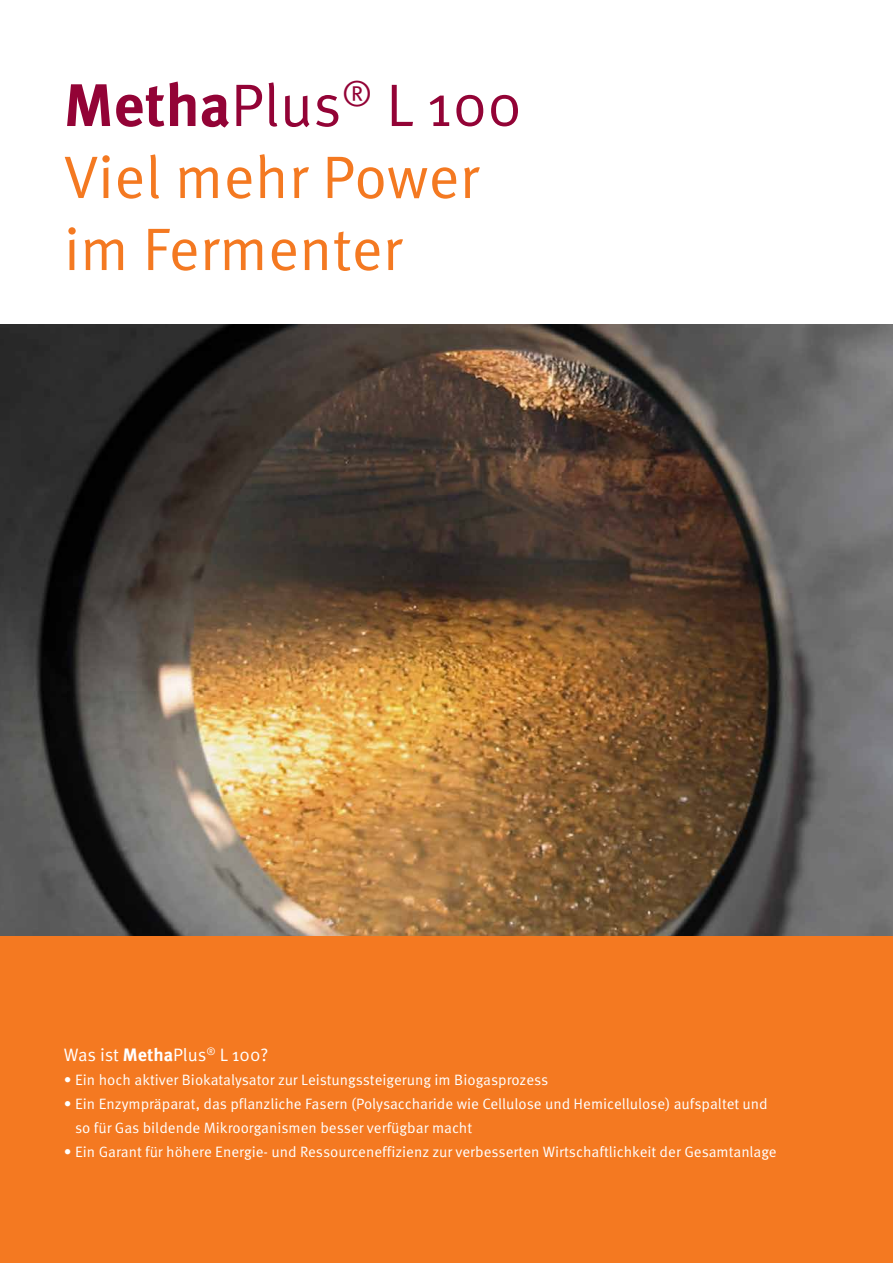
<style>
.page{position:relative;width:893px;height:1263px;background:#fff}
.page>*{position:absolute;margin:0;border:0;box-sizing:border-box;transform-origin:0 0}
.t1{font:60px/72px "Meta Pro Norm";color:#f47921}
.t2{font:18px "Meta Pro Norm";letter-spacing:-.005em;color:#fff}
.t3{font:15px/24px "Meta Pro Norm";color:#fff}
.s1{font-family:"Meta Pro";font-weight:700;color:#930336}
.s2{color:#930336}
.s3{font-family:"Meta Pro";font-weight:700}
</style>
<div class="page">
<img style="left:0;top:324px;width:893px;height:612px">
<div style="left:0;top:936px;width:893px;height:327px;background:#f47921"></div>
<h1 class="t1" style="left:64px;top:65px;width:460px"><span class="s1">Metha</span><span class="s2">Plus</span><sup>®</sup> <span class="s2">L 100<br></span>Viel mehr Power im Fermenter</h1>
<p class="t2" style="left:64px;top:1041px;width:206px">Was ist <span class="s3">Metha</span>Plus<sup>®</sup> L 100?</p>
<p class="t3" style="left:64px;top:1066px;width:486px">• Ein hoch aktiver Biokatalysator zur Leistungssteigerung im Biogasprozess</p>
<p class="t3" style="left:75px;top:1090px;width:694px;text-indent:-11px">• Ein Enzympräparat, das pflanzliche Fasern (Polysaccharide wie Cellulose und Hemicellulose) aufspaltet und so für Gas bildende Mikroorganismen besser verfügbar macht</p>
<p class="t3" style="left:64px;top:1138px;width:714px">• Ein Garant für höhere Energie- und Ressourceneffizienz zur verbesserten Wirtschaftlichkeit der Gesamtanlage</p>
</div>
